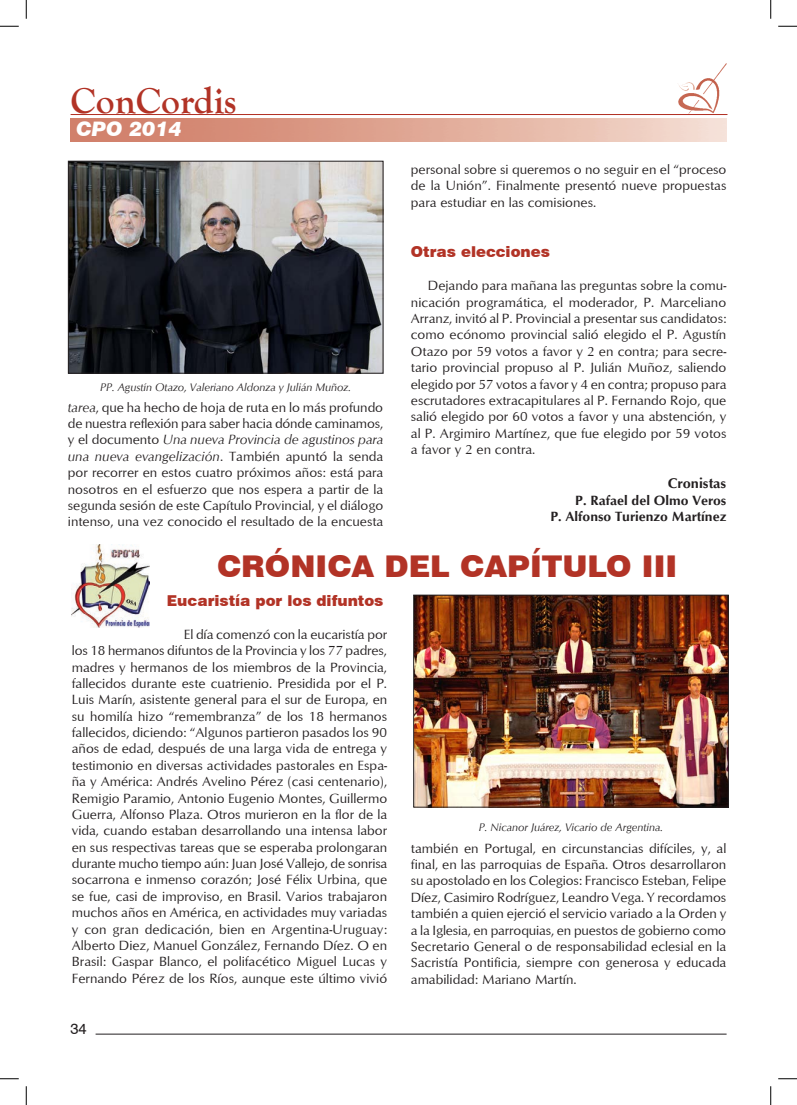
<style>
.page{position:relative;width:797px;height:1105px;background:#fff}
.page>*{position:absolute;margin:0;border:0;box-sizing:border-box;transform-origin:0 0}
.t1{font:700 37.5px "Goudy Old Style T";color:#b23326}
.TITULO{font:900 30px "Swiss 721 BT";color:#b23326}
.Subtítulo_1{font:italic 900 20px "Swiss 721 BT";color:#fff}
.ENTRADILLAS_ROJAS{font:900 15px "Swiss 721 BT";color:#b23326}
.t2{font:15px "Swiss 721 BT";color:#231f20}
.AUTOR{font:700 14.38px "Optimum";color:#231f20}
.GENERAL{font:13.75px/16.4px "Optimum";color:#231f20;text-align:justify}
.AUTOR-2{font:700 13.75px "Optimum";color:#231f20}
.PIE_FOTO{font:italic 11.25px "Optimum";color:#231f20}
.s1{font-style:italic}
</style>
<div class="page">
<hr style="left:72px;top:114px;width:655px;height:1px;background:#b23326">
<img style="left:678px;top:63px;width:49px;height:51px">
<hr style="left:96px;top:1034px;width:630px;height:1px;background:#231f20">
<hr style="left:71px;top:114px;width:655px;height:1px;background:#b23326">
<img style="left:70px;top:163px;width:311px;height:208px">
<div style="left:68px;top:161px;width:315px;height:212px;border:1px solid #231f20"></div>
<img style="left:415px;top:597px;width:311px;height:208px">
<div style="left:413px;top:595px;width:315px;height:212px;border:1px solid #231f20"></div>
<img style="left:72px;top:545px;width:78px;height:82px">
<svg style="left:0;top:25px;width:19px;height:2px"></svg>
<svg style="left:778px;top:25px;width:19px;height:2px"></svg>
<svg style="left:0;top:1078px;width:19px;height:1px"></svg>
<svg style="left:778px;top:1078px;width:19px;height:1px"></svg>
<svg style="left:25px;top:0;width:2px;height:19px"></svg>
<svg style="left:25px;top:1086px;width:2px;height:19px"></svg>
<svg style="left:770px;top:0;width:1px;height:19px"></svg>
<svg style="left:770px;top:1086px;width:1px;height:19px"></svg>
<p class="t1" style="left:71px;top:80px;width:168px">ConCordis</p>
<p class="Subtítulo_1" style="left:76px;top:117px;width:107px">CPO 2014</p>
<p class="GENERAL" style="left:411px;top:161px;width:317px">personal sobre si queremos o no seguir en el “proceso de la Unión”. Finalmente presentó nueve propuestas para estudiar en las comisiones.</p>
<p class="ENTRADILLAS_ROJAS" style="left:411px;top:243px;width:141px">Otras elecciones</p>
<p class="GENERAL" style="left:411px;top:277px;width:317px;text-indent:17px">Dejando para mañana las preguntas sobre la comu&shy;nicación programática, el moderador, P. Marceliano Arranz, invitó al P. Provincial a presentar sus candidatos: como ecónomo provincial salió elegido el P. Agustín Otazo por 59 votos a favor y 2 en contra; para secre&shy;tario provincial propuso al P. Julián Muñoz, saliendo elegido por 57 votos a favor y 4 en contra; propuso para escrutadores extracapitulares al P. Fernando Rojo, que salió elegido por 60 votos a favor y una abstención, y al P. Argimiro Martínez, que fue elegido por 59 votos a favor y 2 en contra.</p>
<p class="AUTOR" style="left:667px;top:475px;width:60px">Cronistas</p>
<p class="AUTOR-2" style="left:575px;top:492px;width:153px">P. Rafael del Olmo Veros</p>
<p class="AUTOR-2" style="left:550px;top:509px;width:177px">P. Alfonso Turienzo Martínez</p>
<p class="TITULO" style="left:217px;top:548px;width:461px">CRÓNICA DEL CAPÍTULO III</p>
<p class="ENTRADILLAS_ROJAS" style="left:167px;top:591px;width:218px">Eucaristía por los difuntos</p>
<p class="GENERAL" style="left:72px;top:625px;width:317px;text-indent:112px">El día comenzó con la eucaristía por los 18 hermanos difuntos de la Provincia y los 77 padres, madres y hermanos de los miembros de la Provincia, fallecidos durante este cuatrienio. Presidida por el P.<br>Luis Marín, asistente general para el sur de Europa, en su homilía hizo “remembranza” de los 18 hermanos fallecidos, diciendo: “Algunos partieron pasados los 90 años de edad, después de una larga vida de entrega y testimonio en diversas actividades pastorales en Espa&shy;ña y América: Andrés Avelino Pérez (casi centenario), Remigio Paramio, Antonio Eugenio Montes, Guillermo Guerra, Alfonso Plaza. Otros murieron en la flor de la vida, cuando estaban desarrollando una intensa labor en sus respectivas tareas que se esperaba prolongaran durante mucho tiempo aún: Juan José Vallejo, de sonrisa socarrona e inmenso corazón; José Félix Urbina, que se fue, casi de improviso, en Brasil. Varios trabajaron muchos años en América, en actividades muy variadas y con gran dedicación, bien en Argentina-Uruguay:<br>Alberto Diez, Manuel González, Fernando Díez. O en Brasil: Gaspar Blanco, el polifacético Miguel Lucas y Fernando Pérez de los Ríos, aunque este último vivió</p>
<p class="PIE_FOTO" style="left:100px;top:381px;width:252px">PP. Agustín Otazo, Valeriano Aldonza y Julián Muñoz.</p>
<p class="GENERAL" style="left:68px;top:398px;width:317px"><span class="s1">tarea</span>, que ha hecho de hoja de ruta en lo más profundo de nuestra reflexión para saber hacia dónde caminamos, y el documento <span class="s1">Una nueva Provincia de agustinos para una nueva evangelización</span>. También apuntó la senda por recorrer en estos cuatro próximos años: está para nosotros en el esfuerzo que nos espera a partir de la segunda sesión de este Capítulo Provincial, y el diálogo intenso, una vez conocido el resultado de la encuesta</p>
<p class="PIE_FOTO" style="left:479px;top:821px;width:186px">P. Nicanor Juárez, Vicario de Argentina.</p>
<p class="GENERAL" style="left:411px;top:839px;width:317px">también en Portugal, en circunstancias difíciles, y, al final, en las parroquias de España. Otros desarrollaron su apostolado en los Colegios: Francisco Esteban, Felipe Díez, Casimiro Rodríguez, Leandro Vega. Y recordamos también a quien ejerció el servicio variado a la Orden y a la Iglesia, en parroquias, en puestos de gobierno como Secretario General o de responsabilidad eclesial en la Sacristía Pontificia, siempre con generosa y educada amabilidad: Mariano Martín.</p>
<p class="t2" style="left:70px;top:1019px;width:18px">34</p>
</div>
